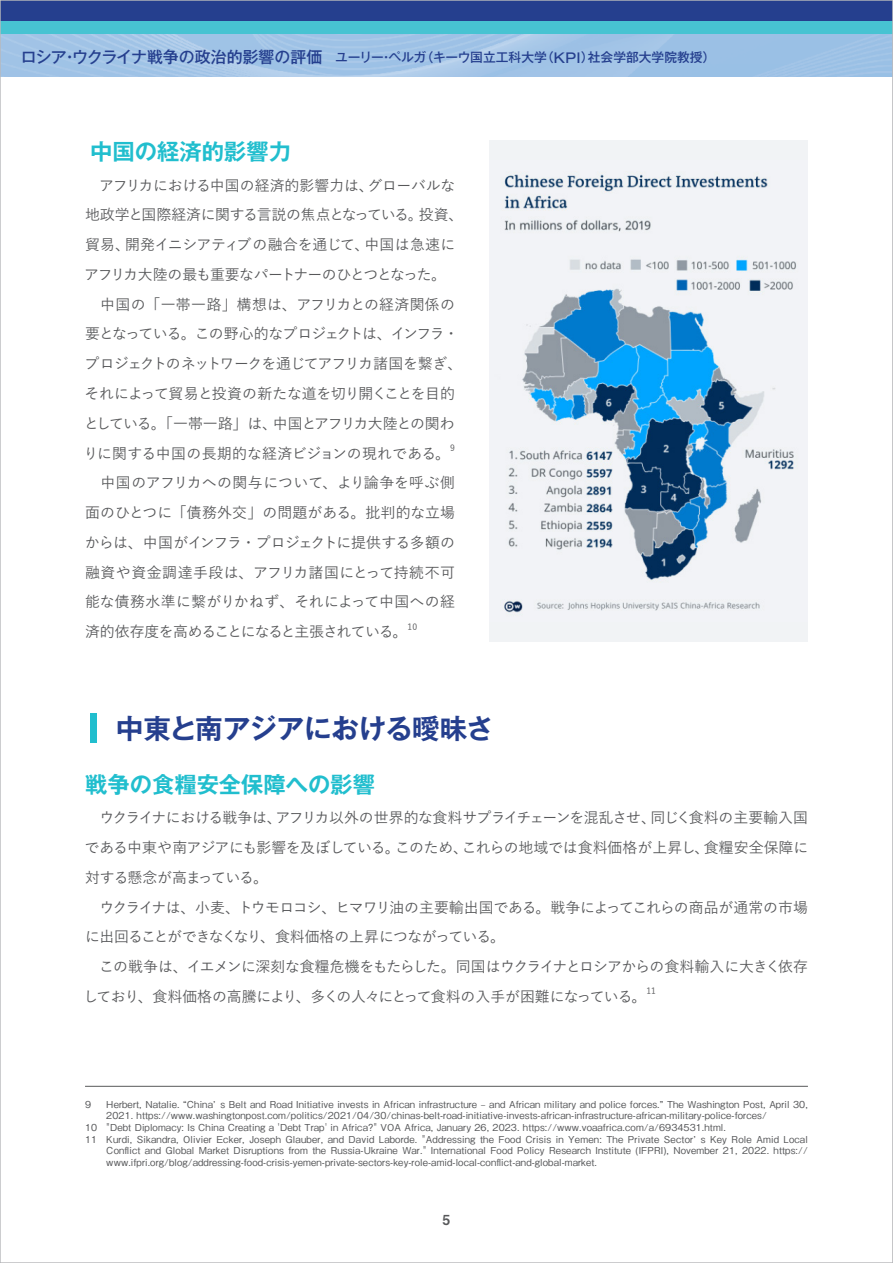
<style>
.page{position:relative;width:893px;height:1263px;background:#fff}
.page>*{position:absolute;margin:0;border:0;box-sizing:border-box;transform-origin:0 0}
.ROLES_本文{font:700 27.6px "Gothic MB101 Pro De";letter-spacing:-.015em;color:#253f8e}
.ROLES_中見出し{font:700 22.35px "Gothic MB101 Pro De";color:#21bece}
.ROLES_本文-2{font:700 22.35px "Gothic MB101 Pro De";color:#21bece}
.ROLES_本文-3{font:14.85px/29.7px "Yu Gothic Std M";letter-spacing:-.035em;color:#57585a}
.ROLES_中見出し-2{font:14.85px/29.7px "Yu Gothic Std M";letter-spacing:-.02em;color:#57585a}
.t1{font:13.8px "Midashi Go Pr 5 MB31";color:#57585a}
.ROLES_見出し{font:500 12.75px "Gothic MB101 Pro";color:#253f8e}
.ROLES_注釈2{font:500 9.6px/11.7px "Gothic BBB Pr 6";letter-spacing:.01em;color:#57585a}
.ROLES_本文-4{font:8.7px "Yu Gothic Std M";color:#57585a}
.s1{font-size:15.9px}
.s2{font-size:13.35px}
</style>
<div class="page">
<div style="left:90px;top:713px;width:7px;height:30px;background:#21bece"></div>
<img style="left:2px;top:34px;width:889px;height:43px">
<div style="left:0;top:0;width:893px;height:21px;background:#253f8e"></div>
<div style="left:0;top:21px;width:893px;height:13px;background:#47c3d2"></div>
<hr style="left:85px;top:1086px;width:723px;height:1px;background:#57585a">
<div style="left:489px;top:140px;width:319px;height:502px;background:#f1f3f5"></div>
<img style="left:504px;top:174px;width:292px;height:439px">
<svg style="left:892px;top:0;width:1px;height:1263px"></svg>
<p class="ROLES_見出し" style="left:21px;top:47px;width:696px"><span class="s1">ロシア・ウクライナ戦争の政治的影響の評価</span>　ユーリー・ペルガ（キーウ国立工科大学（<span class="s2">KPI</span>）社会学部大学院教授）</p>
<p class="ROLES_本文-2" style="left:90px;top:133px;width:202px">中国の経済的影響力</p>
<p class="ROLES_中見出し-2" style="left:84px;top:169px;width:381px">　アフリカにおける中国の経済的影響力は、グローバルな地政学と国際経済に関する言説の焦点となっている。投資、貿易、開発イニシアティブの融合を通じて、中国は急速にアフリカ大陸の最も重要なパートナーのひとつとなった。</p>
<p class="ROLES_本文-3" style="left:84px;top:288px;width:380px">　中国の「一帯一路」構想は、アフリカとの経済関係の要となっている。この野心的なプロジェクトは、インフラ・プロジェクトのネットワークを通じてアフリカ諸国を繋ぎ、それによって貿易と投資の新たな道を切り開くことを目的としている。「一帯一路」は、中国とアフリカ大陸との関わりに関する中国の長期的な経済ビジョンの現れである。</p>
<p class="ROLES_本文-4" style="left:450px;top:442px;width:6px">9</p>
<p class="ROLES_本文-3" style="left:85px;top:467px;width:372px;text-align:justify">　中国のアフリカへの関与について、より論争を呼ぶ側面のひとつに「債務外交」の問題がある。批判的な立場からは、中国がインフラ・プロジェクトに提供する多額の融資や資金調達手段は、アフリカ諸国にとって持続不可能な債務水準に繋がりかねず、それによって中国への経済的依存度を高めることになると主張されている。</p>
<p class="ROLES_本文-4" style="left:408px;top:620px;width:11px">10</p>
<p class="ROLES_本文" style="left:116px;top:705px;width:379px">中東と南アジアにおける曖昧さ</p>
<p class="ROLES_中見出し" style="left:85px;top:765px;width:292px">戦争の食糧安全保障への影響</p>
<p class="ROLES_中見出し-2" style="left:85px;top:802px;width:725px;text-align:justify">　ウクライナにおける戦争は、アフリカ以外の世界的な食料サプライチェーンを混乱させ、同じく食料の主要輸入国である中東や南アジアにも影響を及ぼしている。このため、これらの地域では食料価格が上昇し、食糧安全保障に対する懸念が高まっている。</p>
<p class="ROLES_本文-3" style="left:85px;top:891px;width:724px">　ウクライナは、小麦、トウモロコシ、ヒマワリ油の主要輸出国である。戦争によってこれらの商品が通常の市場に出回ることができなくなり、食料価格の上昇につながっている。</p>
<p class="ROLES_本文-3" style="left:84px;top:951px;width:726px">　この戦争は、イエメンに深刻な食糧危機をもたらした。同国はウクライナとロシアからの食料輸入に大きく依存しており、食料価格の高騰により、多くの人々にとって食料の入手が困難になっている。</p>
<p class="ROLES_本文-4" style="left:646px;top:985px;width:11px">11</p>
<p class="ROLES_注釈2" style="left:85px;top:1097px;width:8px">9</p>
<p class="ROLES_注釈2" style="left:106px;top:1097px;width:703px">Herbert, Natalie. “China’ s Belt and Road Initiative invests in African infrastructure – and African military and police forces.” The Washington Post, April 30,<br>2021. https://www.washingtonpost.com/politics/2021/04/30/chinas-belt-road-initiative-invests-african-infrastructure-african-military-police-forces/</p>
<p class="ROLES_注釈2" style="left:85px;top:1121px;width:642px">10 "Debt Diplomacy: Is China Creating a 'Debt Trap' in Africa?" VOA Africa, January 26, 2023. https://www.voaafrica.com/a/6934531.html.</p>
<p class="ROLES_注釈2" style="left:106px;top:1133px;width:703px;text-align:justify;text-indent:-21px">11 Kurdi, Sikandra, Olivier Ecker, Joseph Glauber, and David Laborde. "Addressing the Food Crisis in Yemen: The Private Sector’ s Key Role Amid Local Conflict and Global Market Disruptions from the Russia-Ukraine War." International Food Policy Research Institute (IFPRI), November 21, 2022. https:// www.ifpri.org/blog/addressing-food-crisis-yemen-private-sectors-key-role-amid-local-conflict-and-global-market.</p>
<h3 class="t1" style="left:443px;top:1208px;width:9px">5</h3>
</div>
